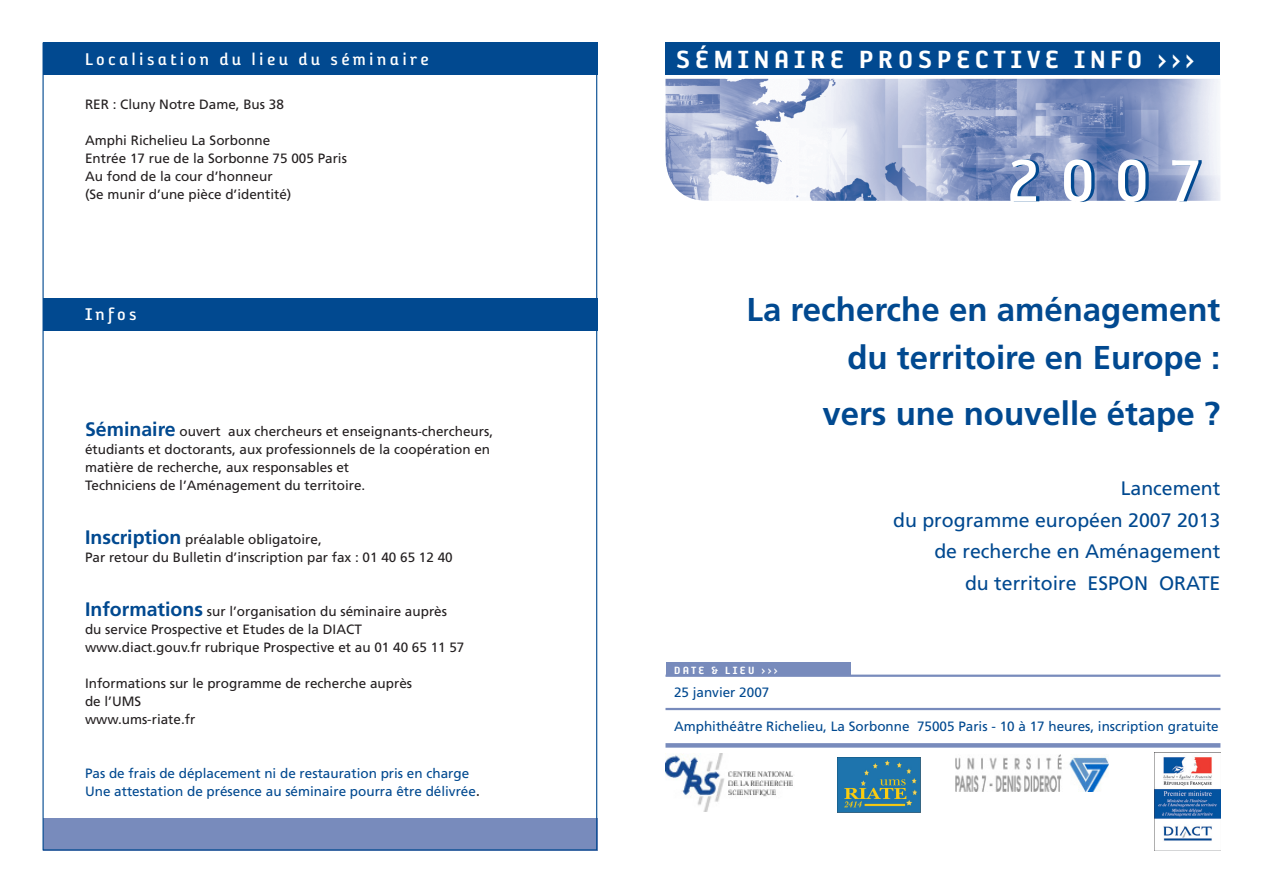
<style>
.page{position:relative;width:1263px;height:893px;background:#fff}
.page>*{position:absolute;margin:0;border:0;box-sizing:border-box;transform-origin:0 0}
.t1{font:68.4px "Reykjavik Two B Gauge";color:#014990}
.t2{font:700 33px/48px "Frutiger";color:#014990;text-align:right}
.t3{font:28.5px "Reykjavik Two C Gauge";letter-spacing:.17em;color:#fff}
.t4{font:19.5px/31.5px "Frutiger";color:#014990;text-align:right}
.t5{font:19.5px "Reykjavik Two B Gauge";letter-spacing:.17em;color:#fff}
.t6{font:13.5px/18px "Frutiger";color:#231f20}
.t7{font:13.5px "Frutiger";color:#014990}
.t8{font:12px "Reykjavik Two C Gauge";letter-spacing:.2em;color:#fff}
.s1{font-weight:700;font-size:19.5px;color:#014990}
.s2{font-family:"Times";font-size:18px;color:#231f20}
</style>
<div class="page">
<div style="left:43px;top:43px;width:554px;height:32px;background:#014990"></div>
<div style="left:43px;top:817px;width:554px;height:33px;background:#788bbc"></div>
<div style="left:43px;top:298px;width:554px;height:33px;background:#014990"></div>
<img style="left:665px;top:753px;width:128px;height:58px">
<img style="left:838px;top:757px;width:82px;height:56px">
<img style="left:955px;top:754px;width:154px;height:38px">
<img style="left:1154px;top:752px;width:67px;height:98px">
<div style="left:665px;top:743px;width:555px;height:5px;background:#788bbc"></div>
<hr style="left:665px;top:708px;width:555px;height:2px;background:#788bbc">
<img style="left:665px;top:79px;width:555px;height:122px">
<div style="left:665px;top:43px;width:555px;height:32px;background:#014990"></div>
<hr style="left:665px;top:675px;width:555px;height:2px;background:#788bbc">
<div style="left:665px;top:662px;width:185px;height:14px;background:#788bbc"></div>
<p class="t5" style="left:85px;top:49px;width:345px">Localisation du lieu du séminaire</p>
<p class="t6" style="left:85px;top:95px;width:200px">RER : Cluny Notre Dame, Bus 38</p>
<p class="t6" style="left:85px;top:131px;width:187px">Amphi Richelieu La Sorbonne</p>
<p class="t6" style="left:85px;top:149px;width:263px">Entrée 17 rue de la Sorbonne 75 005 Paris</p>
<p class="t6" style="left:85px;top:167px;width:189px">Au fond de la cour d’honneur</p>
<p class="t6" style="left:85px;top:185px;width:208px">(Se munir d’une pièce d’identité)</p>
<p class="t5" style="left:85px;top:304px;width:53px">Infos</p>
<p class="t6" style="left:85px;top:422px;width:410px"><span class="s1">Séminaire</span> ouvert aux chercheurs et enseignants-chercheurs, étudiants et doctorants, aux professionnels de la coopération en matière de recherche, aux responsables et</p>
<p class="t6" style="left:85px;top:476px;width:282px">Techniciens de l’Aménagement du territoire.</p>
<p class="t6" style="left:85px;top:530px;width:238px"><span class="s1">Inscription</span> préalable obligatoire,</p>
<p class="t6" style="left:85px;top:548px;width:369px">Par retour du Bulletin d’inscription par fax : 01 40 65 12 40</p>
<p class="t6" style="left:85px;top:602px;width:363px"><span class="s1">Informations</span> sur l’organisation du séminaire auprès du service Prospective et Etudes de la DIACT</p>
<p class="t6" style="left:85px;top:638px;width:381px">www.diact.gouv.fr rubrique Prospective et au 01 40 65 11 57</p>
<p class="t6" style="left:85px;top:674px;width:329px">Informations sur le programme de recherche auprès de l’UMS</p>
<p class="t6" style="left:85px;top:710px;width:112px">www.ums-riate.fr</p>
<p class="t7" style="left:85px;top:765px;width:386px">Pas de frais de déplacement ni de restauration pris en charge</p>
<p class="t7" style="left:85px;top:783px;width:397px">Une attestation de présence au séminaire pourra être délivrée<span class="s2">.</span></p>
<p class="t3" style="left:676px;top:44px;width:520px">SÉMINAIRE PROSPECTIVE INFO &gt;&gt;&gt;</p>
<p class="t1" style="left:1010px;top:146px;width:197px">2007</p>
<p class="t2" style="left:747px;top:286px;width:475px">La recherche en aménagement du territoire en Europe :</p>
<p class="t2" style="left:822px;top:390px;width:399px">vers une nouvelle étape ?</p>
<p class="t8" style="left:674px;top:664px;width:105px">DATE &amp; LIEU &gt;&gt;&gt;</p>
<p class="t7" style="left:674px;top:684px;width:97px">25 janvier 2007</p>
<p class="t4" style="left:893px;top:473px;width:329px">Lancement<br>du programme européen 2007 2013</p>
<p class="t4" style="left:934px;top:536px;width:288px">de recherche en Aménagement du territoire ESPON ORATE</p>
<p class="t7" style="left:674px;top:718px;width:546px">Amphithéâtre Richelieu, La Sorbonne 75005 Paris - 10 à 17 heures, inscription gratuite</p>
</div>
